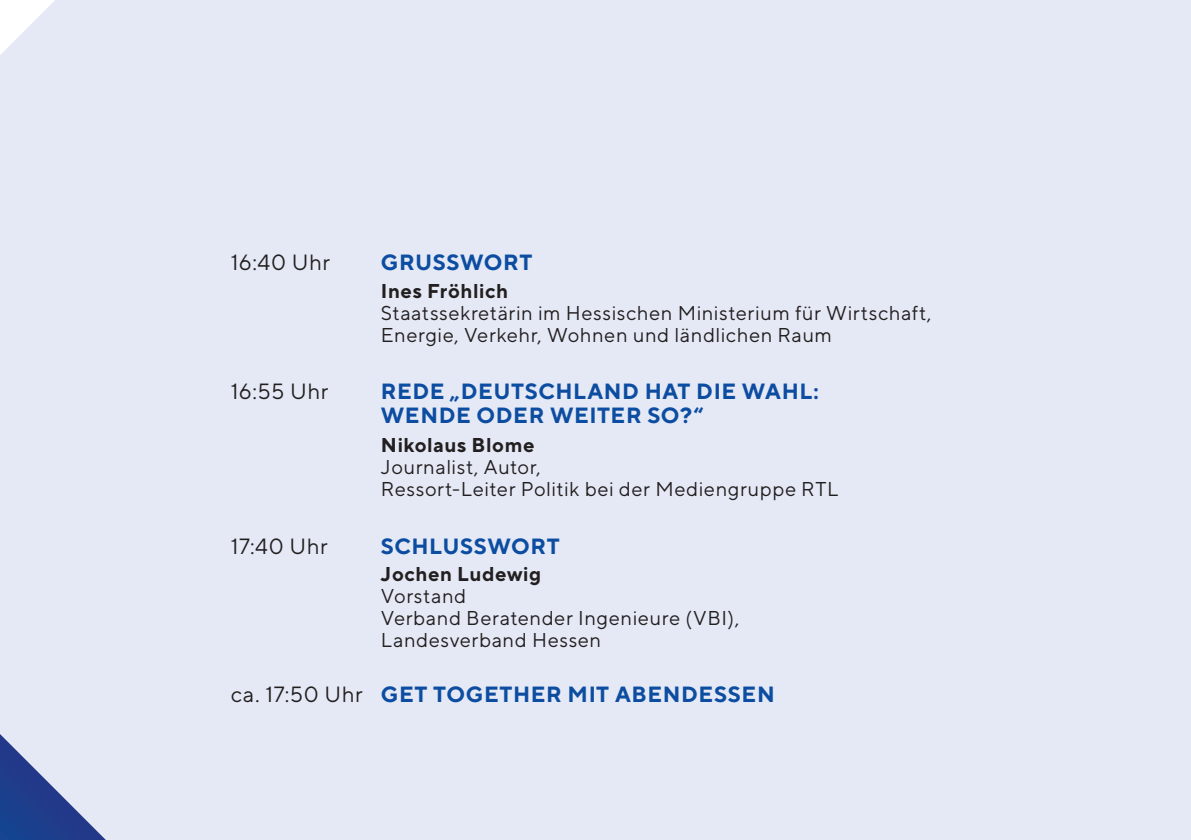
<style>
.page{position:relative;width:1191px;height:840px;background:#fff}
.page>*{position:absolute;margin:0;border:0;box-sizing:border-box;transform-origin:0 0}
.Copy_neu{font:700 22px/24px "TT Norms Pro";letter-spacing:.03em;color:#0d4da1}
.Copy_neu-2{font:22px "TT Norms Pro";letter-spacing:.02em;color:#231f20}
.Copy_neu-3{font:20px/22px "TT Norms Pro";letter-spacing:.03em;color:#231f20}
.s1{font-weight:700}
.s2{font-weight:400;color:#231f20}
</style>
<div class="page">
<div style="left:0;top:0;width:1191px;height:839px;background:#e4e9f5"></div>
<svg style="left:0;top:464px;width:202px;height:375px;background:#d5dced"></svg>
<p class="Copy_neu-2" style="left:231px;top:246px;width:101px">16:40 Uhr</p>
<p class="Copy_neu" style="left:381px;top:248px;width:153px">GRUSSWORT</p>
<p class="Copy_neu-3" style="left:381px;top:278px;width:552px"><span class="s1">Ines Fröhlich<br></span>Staatssekretärin im Hessischen Ministerium für Wirtschaft,<br>Energie, Verkehr, Wohnen und ländlichen Raum</p>
<p class="Copy_neu-2" style="left:231px;top:375px;width:99px">16:55 Uhr</p>
<p class="Copy_neu" style="left:381px;top:377px;width:439px">REDE „DEUTSCHLAND HAT DIE WAHL:<br>WENDE ODER WEITER SO?“</p>
<p class="Copy_neu-3" style="left:381px;top:432px;width:459px"><span class="s1">Nikolaus Blome<br></span>Journalist, Autor,<br>Ressort-Leiter Politik bei der Mediengruppe RTL</p>
<p class="Copy_neu-2" style="left:231px;top:529px;width:98px">17:40 Uhr</p>
<p class="Copy_neu" style="left:381px;top:532px;width:180px">SCHLUSSWORT</p>
<p class="Copy_neu-3" style="left:381px;top:561px;width:360px"><span class="s1">Jochen Ludewig<br></span>Vorstand<br>Verband Beratender Ingenieure (VBI),<br>Landesverband Hessen</p>
<p class="Copy_neu" style="left:231px;top:679px;width:545px"><span class="s2">ca. 17:50 Uhr</span> GET TOGETHER MIT ABENDESSEN</p>
</div>
